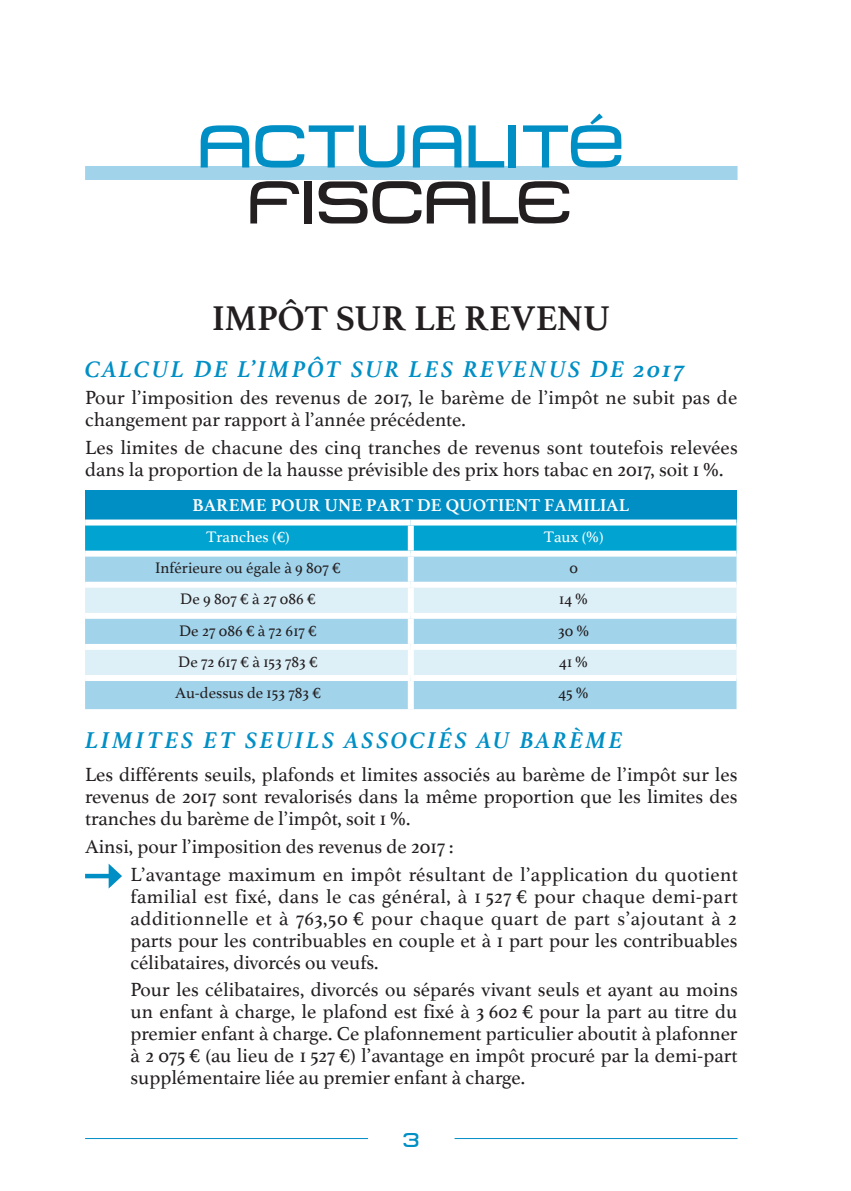
<style>
.page{position:relative;width:851px;height:1191px;background:#fff}
.page>*{position:absolute;margin:0;border:0;box-sizing:border-box;transform-origin:0 0}
.t1{font:60px "Metro DF";color:#008fc5}
.t2{font:60px "Metro DF";color:#231f20}
.t3{font:700 36px "Athelas";letter-spacing:-.005em;color:#231f20}
.t4{font:italic 700 24px "Athelas";letter-spacing:.1em;color:#008fc5}
.t5{font:20px/22px "Athelas";color:#231f20}
.t6{font:20px "Metro DF";color:#008fc5}
.t7{font:700 18px "Athelas";color:#fff}
.t8{font:16px "Athelas";color:#231f20}
.t9{font:16px "Athelas";color:#fff}
</style>
<div class="page">
<hr style="left:85px;top:1138px;width:283px;height:1px;background:#008fc5">
<hr style="left:454px;top:1138px;width:283px;height:1px;background:#008fc5">
<div style="left:85px;top:166px;width:652px;height:14px;background:#a1d3eb"></div>
<div style="left:85px;top:489px;width:651px;height:33px;background:#008fc5"></div>
<div style="left:85px;top:525px;width:651px;height:25px;background:#01a3d1"></div>
<div style="left:85px;top:556px;width:651px;height:153px;background:#a1d3eb"></div>
<svg style="left:85px;top:588px;width:651px;height:87px;fill:#ddeff7"></svg>
<div style="left:85px;top:519px;width:326px;height:6px;background:#fff"></div>
<div style="left:411px;top:519px;width:325px;height:6px;background:#fff"></div>
<div style="left:408px;top:525px;width:6px;height:25px;background:#fff"></div>
<div style="left:408px;top:556px;width:6px;height:26px;background:#fff"></div>
<div style="left:85px;top:582px;width:326px;height:6px;background:#fff"></div>
<div style="left:411px;top:582px;width:325px;height:6px;background:#fff"></div>
<div style="left:408px;top:588px;width:6px;height:25px;background:#fff"></div>
<div style="left:85px;top:613px;width:326px;height:6px;background:#fff"></div>
<div style="left:411px;top:613px;width:325px;height:6px;background:#fff"></div>
<div style="left:408px;top:619px;width:6px;height:25px;background:#fff"></div>
<div style="left:85px;top:644px;width:326px;height:6px;background:#fff"></div>
<div style="left:411px;top:644px;width:325px;height:6px;background:#fff"></div>
<div style="left:408px;top:650px;width:6px;height:25px;background:#fff"></div>
<div style="left:85px;top:675px;width:326px;height:6px;background:#fff"></div>
<div style="left:411px;top:675px;width:325px;height:6px;background:#fff"></div>
<div style="left:408px;top:681px;width:6px;height:28px;background:#fff"></div>
<hr style="left:87px;top:874px;width:26px;height:4px;background:#008fc5">
<svg style="left:109px;top:864px;width:13px;height:24px"></svg>
<h1 class="t1" style="left:198px;top:113px;width:428px">ACTUALITÉ</h1>
<h1 class="t2" style="left:250px;top:169px;width:324px">FISCALE</h1>
<h2 class="t3" style="left:212px;top:289px;width:349px">IMPÔT SUR LE REVENU</h2>
<p class="t4" style="left:85px;top:349px;width:600px">CALCUL DE L’IMPÔT SUR LES REVENUS DE 2017</p>
<p class="t5" style="left:85px;top:386px;width:653px">Pour l’imposition des revenus de 2017, le barème de l’impôt ne subit pas de changement par rapport à l’année précédente.</p>
<p class="t5" style="left:85px;top:436px;width:654px">Les limites de chacune des cinq tranches de revenus sont toutefois relevées dans la proportion de la hausse prévisible des prix hors tabac en 2017, soit 1 %.</p>
<p class="t7" style="left:192px;top:491px;width:438px">BAREME POUR UNE PART DE QUOTIENT FAMILIAL</p>
<p class="t9" style="left:206px;top:524px;width:85px">Tranches (€)</p>
<p class="t9" style="left:543px;top:524px;width:61px">Taux (%)</p>
<p class="t8" style="left:155px;top:555px;width:187px">Inférieure ou égale à 9 807 €</p>
<p class="t8" style="left:569px;top:555px;width:10px">0</p>
<p class="t8" style="left:180px;top:586px;width:137px">De 9 807 € à 27 086 €</p>
<p class="t8" style="left:559px;top:586px;width:30px">14%</p>
<p class="t8" style="left:179px;top:617px;width:139px">De 27 086 € à 72 617 €</p>
<p class="t8" style="left:558px;top:617px;width:33px">30%</p>
<p class="t8" style="left:178px;top:648px;width:141px">De 72 617 € à 153 783 €</p>
<p class="t8" style="left:559px;top:648px;width:30px">41%</p>
<p class="t8" style="left:175px;top:680px;width:147px">Au-dessus de 153 783 €</p>
<p class="t8" style="left:558px;top:680px;width:32px">45%</p>
<p class="t4" style="left:85px;top:721px;width:538px">LIMITES ET SEUILS ASSOCIÉS AU BARÈME</p>
<p class="t5" style="left:85px;top:763px;width:654px;text-align:justify">Les différents seuils, plafonds et limites associés au barème de l’impôt sur les revenus de 2017 sont revalorisés dans la même proportion que les limites des tranches du barème de l’impôt, soit 1 %.</p>
<p class="t5" style="left:130px;top:832px;width:608px;line-height:27.6px;text-indent:-45px">Ainsi, pour l’imposition des revenus de 2017 :<br>L’avantage maximum en impôt résultant de l’application du quotient</p>
<p class="t5" style="left:130px;top:884px;width:608px;text-align:justify">familial est fixé, dans le cas général, à 1 527 € pour chaque demi-part additionnelle et à 763,50 € pour chaque quart de part s’ajoutant à 2 parts pour les contribuables en couple et à 1 part pour les contribuables célibataires, divorcés ou veufs.</p>
<p class="t5" style="left:130px;top:978px;width:608px;text-align:justify">Pour les célibataires, divorcés ou séparés vivant seuls et ayant au moins un enfant à charge, le plafond est fixé à 3 602 € pour la part au titre du premier enfant à charge. Ce plafonnement particulier aboutit à plafonner à 2 075 € (au lieu de 1 527 €) l’avantage en impôt procuré par la demi-part supplémentaire liée au premier enfant à charge.</p>
<p class="t6" style="left:402px;top:1128px;width:19px">3</p>
</div>
